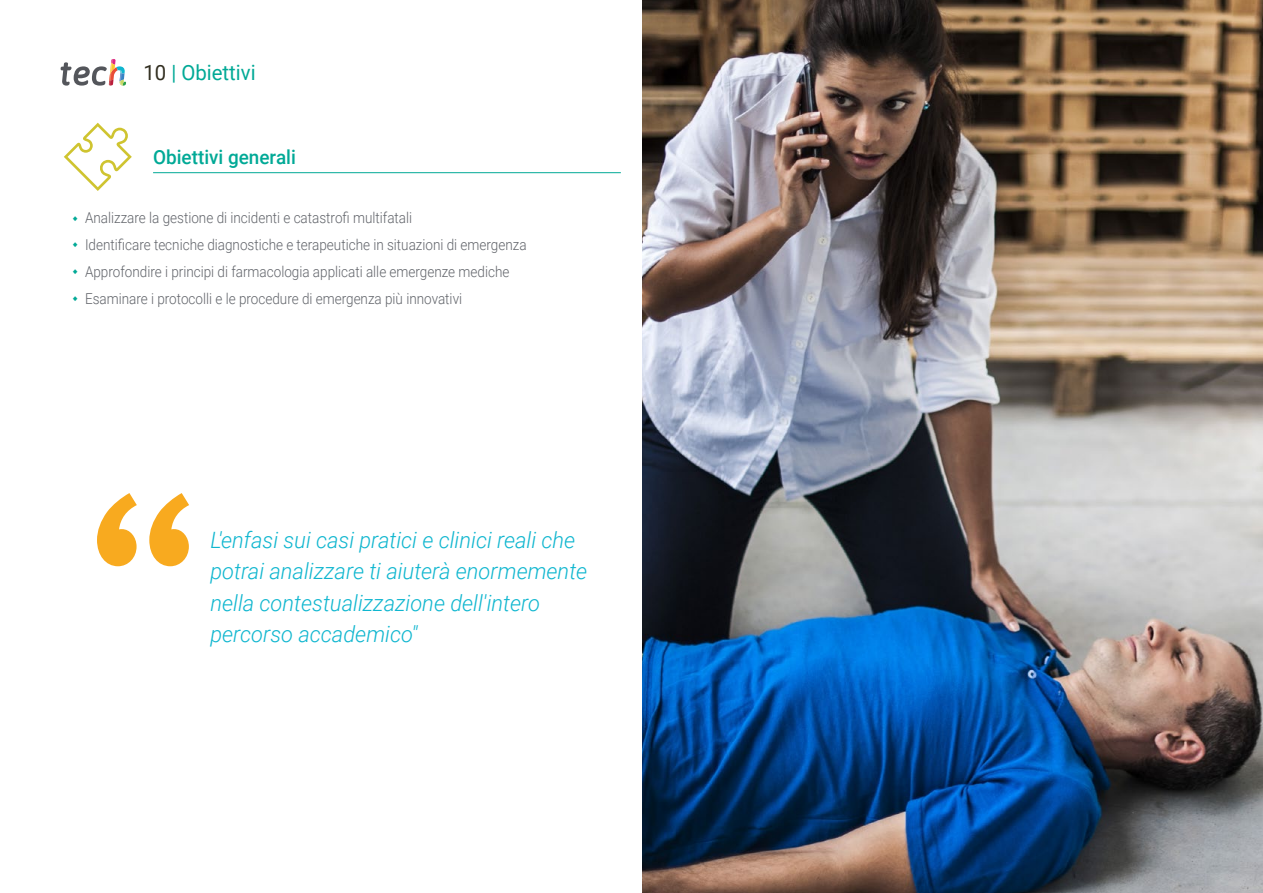
<style>
.page{position:relative;width:1263px;height:893px;background:#fff}
.page>*{position:absolute;margin:0;border:0;box-sizing:border-box;transform-origin:0 0}
.t1{font:italic 300 22.5px/31.5px "Roboto";color:#0fb6cf}
.t2{font:21px "Roboto";color:#00a996}
.t3{font:500 19.5px "Roboto";color:#00a996}
.t4{font:300 15px/26.7px "Roboto";color:#61646a;scale:.9 1}
.s1{color:#312e20}
</style>
<div class="page">
<hr style="left:153px;top:172px;width:468px;height:1px;background:#00a996">
<svg style="left:64px;top:123px;width:68px;height:68px"></svg>
<img style="left:642px;top:0;width:621px;height:893px">
<svg style="left:97px;top:493px;width:92px;height:73px"></svg>
<svg style="left:61px;top:59px;width:65px;height:27px"></svg>
<h2 class="t2" style="left:144px;top:57px;width:114px"><span class="s1">10</span> | Obiettivi</h2>
<h3 class="t3" style="left:153px;top:144px;width:144px">Obiettivi generali</h3>
<p class="t4" style="left:85px;top:204px;width:492px">Analizzare la gestione di incidenti e catastrofi multifatali<br>Identificare tecniche diagnostiche e terapeutiche in situazioni di emergenza Approfondire i principi di farmacologia applicati alle emergenze mediche Esaminare i protocolli e le procedure di emergenza più innovativi</p>
<h1 class="t1" style="left:210px;top:523px;width:378px">L'enfasi sui casi pratici e clinici reali che potrai analizzare ti aiuterà enormemente nella contestualizzazione dell'intero percorso accademico"</h1>
</div>
